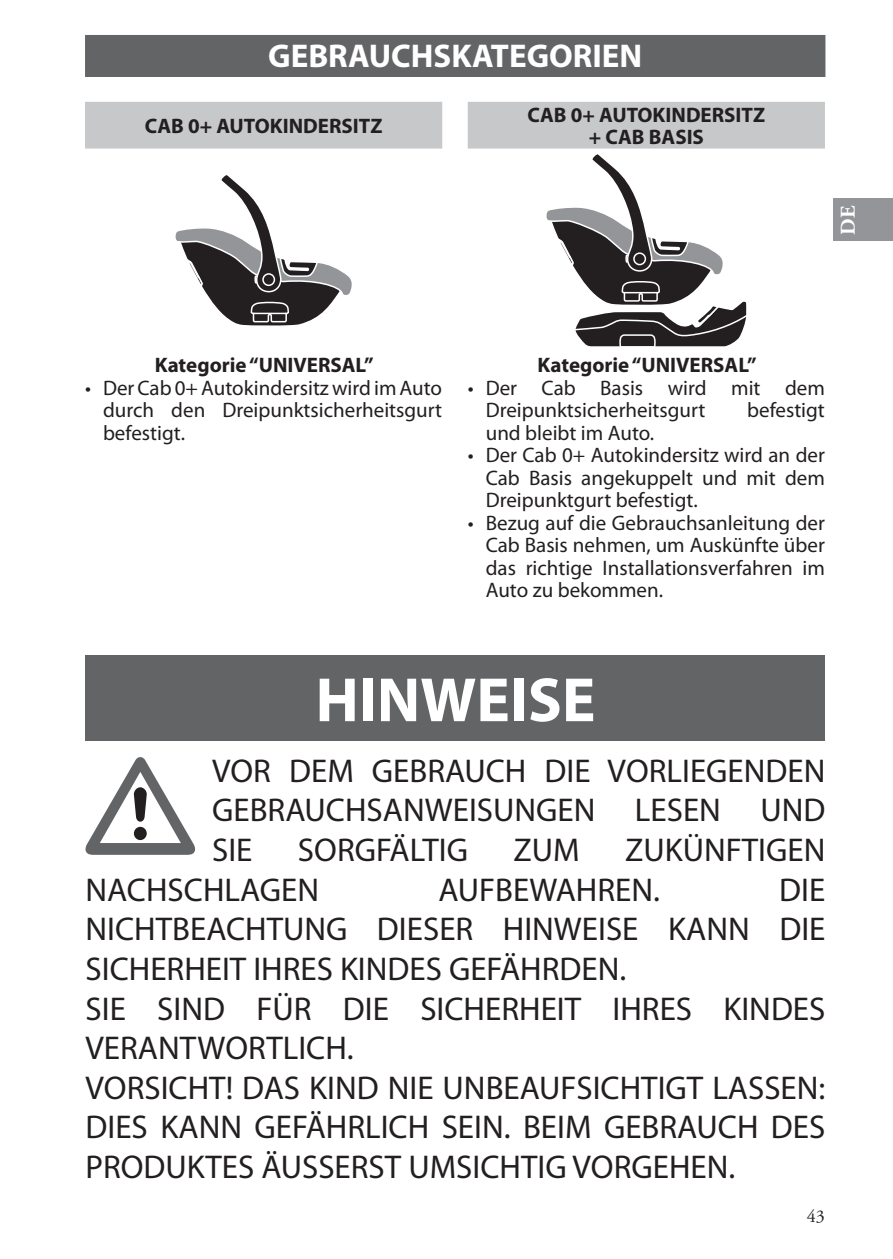
<style>
.page{position:relative;width:893px;height:1259px;background:#fff}
.page>*{position:absolute;margin:0;border:0;box-sizing:border-box;transform-origin:0 0}
.t1{font:700 63px "Myriad Pro";color:#fff}
.t2{font:33px/39.6px "Myriad Pro";color:#231f20;text-align:justify}
.t3{font:700 33px "Myriad Pro";color:#fff}
.t4{font:21px/22.5px "Myriad Pro";color:#231f20;text-align:justify}
.t5{font:700 21px/22.5px "Myriad Pro";color:#231f20;text-align:center}
.t6{font:700 21px "Adobe Garamond Pro";color:#fff}
.t7{font:18px "Adobe Garamond Pro";color:#231f20}
</style>
<div class="page">
<div style="left:833px;top:199px;width:60px;height:42px;background:#939598"></div>
<div style="left:86px;top:655px;width:739px;height:85px;background:#636466"></div>
<svg style="left:86px;top:757px;width:109px;height:98px"></svg>
<div style="left:85px;top:35px;width:740px;height:42px;background:#636466"></div>
<svg style="left:85px;top:102px;width:740px;height:245px"></svg>
<hr style="left:624px;top:292px;width:33px;height:1px;background:#fff">
<h2 class="t3" style="left:268px;top:44px;width:375px">GEBRAUCHSKATEGORIEN</h2>
<p class="t5" style="left:145px;top:116px;width:239px">CAB 0+ AUTOKINDERSITZ</p>
<p class="t5" style="left:527px;top:105px;width:239px">CAB 0+ AUTOKINDERSITZ + CAB BASIS</p>
<p class="t6" style="left:839px;top:234px;width:31px;rotate:-90deg">DE</p>
<p class="t5" style="left:155px;top:355px;width:221px">Kategorie “UNIVERSAL”</p>
<p class="t4" style="left:103px;top:377px;width:341px;text-indent:-18px">• Der Cab 0+ Autokindersitz wird im Auto durch den Dreipunktsicherheitsgurt befestigt.</p>
<p class="t5" style="left:537px;top:355px;width:221px">Kategorie “UNIVERSAL”</p>
<p class="t4" style="left:486px;top:377px;width:341px;text-indent:-18px">• Der Cab Basis wird mit dem<br>Dreipunktsicherheitsgurt</p>
<p class="t4" style="left:747px;top:400px;width:79px">befestigt</p>
<p class="t4" style="left:486px;top:422px;width:170px">und bleibt im Auto.</p>
<p class="t4" style="left:486px;top:445px;width:341px;text-indent:-18px">• Der Cab 0+ Autokindersitz wird an der Cab Basis angekuppelt und mit dem Dreipunktgurt befestigt.</p>
<p class="t4" style="left:486px;top:512px;width:341px;text-indent:-18px">• Bezug auf die Gebrauchsanleitung der Cab Basis nehmen, um Auskünfte über das richtige Installationsverfahren im Auto zu bekommen.</p>
<h1 class="t1" style="left:315px;top:676px;width:282px">HINWEISE</h1>
<h2 class="t2" style="left:212px;top:753px;width:615px">VOR DEM GEBRAUCH DIE VORLIEGENDEN GEBRAUCHSANWEISUNGEN LESEN UND SIE</h2>
<h2 class="t2" style="left:298px;top:832px;width:172px">SORGFÄLTIG</h2>
<h2 class="t2" style="left:514px;top:832px;width:68px">ZUM</h2>
<h2 class="t2" style="left:625px;top:832px;width:202px">ZUKÜNFTIGEN</h2>
<h2 class="t2" style="left:86px;top:872px;width:235px">NACHSCHLAGEN</h2>
<h2 class="t2" style="left:438px;top:872px;width:223px">AUFBEWAHREN.</h2>
<p class="t2" style="left:86px;top:872px;width:741px;text-align:left;text-indent:694px">DIE NICHTBEACHTUNG DIESER HINWEISE KANN DIE SICHERHEIT IHRES KINDES GEFÄHRDEN.<br>SIE SIND FÜR DIE SICHERHEIT IHRES KINDES VERANTWORTLICH.<br>VORSICHT! DAS KIND NIE UNBEAUFSICHTIGT LASSEN:<br>DIES KANN GEFÄHRLICH SEIN. BEIM GEBRAUCH DES PRODUKTES ÄUSSERST UMSICHTIG VORGEHEN.</p>
<p class="t7" style="left:807px;top:1208px;width:19px">43</p>
</div>
